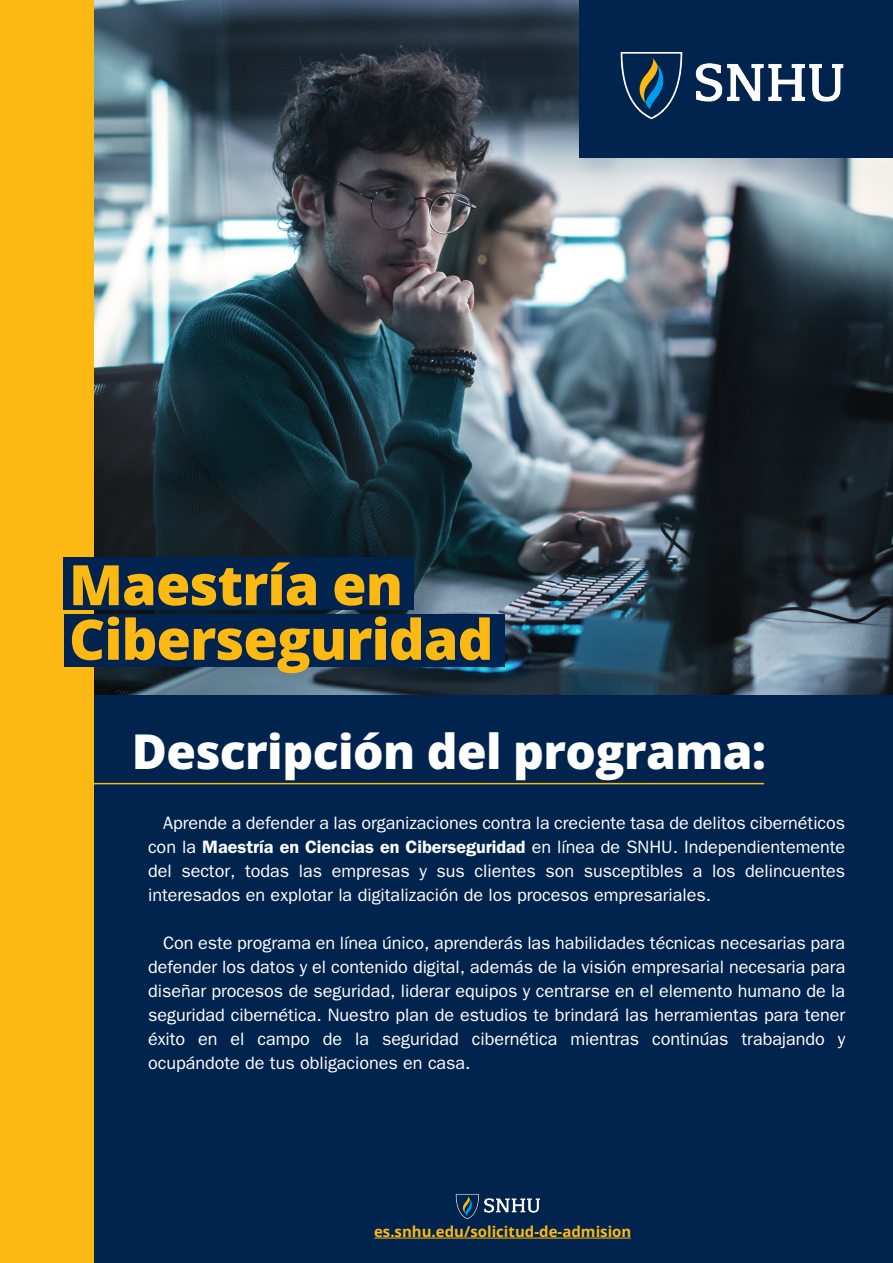
<style>
.page{position:relative;width:893px;height:1263px;background:#00244e}
.page>*{position:absolute;margin:0;border:0;box-sizing:border-box;transform-origin:0 0}
.t1{font:800 55.8px/54.6px "Open Sans";letter-spacing:-.015em;color:#fdb913}
.t2{font:800 48px "Open Sans";letter-spacing:-.01em;color:#fff}
.t3{font:18px/24px "ITC Franklin Gothic Std";color:#fff;text-align:justify}
.t4{font:700 15px "Open Sans";color:#fdb913}
.s1{font-weight:600}
</style>
<div class="page">
<hr style="left:94px;top:783px;width:670px;height:1px;background:#fdb913">
<img style="left:94px;top:0;width:799px;height:694px">
<div style="left:580px;top:0;width:313px;height:158px;background:#00244e"></div>
<img style="left:620px;top:51px;width:224px;height:69px">
<div style="left:0;top:0;width:94px;height:1263px;background:#fdb913"></div>
<img style="left:455px;top:1193px;width:85px;height:26px">
<hr style="left:374px;top:1238px;width:257px;height:1px;background:#fcb812">
<div style="left:64px;top:614px;width:441px;height:52px;background:#00244e"></div>
<div style="left:64px;top:558px;width:350px;height:52px;background:#00244e"></div>
<h1 class="t1" style="left:69px;top:555px;width:426px">Maestría en<br>Ciberseguridad</h1>
<h2 class="t2" style="left:132px;top:715px;width:636px">Descripción del programa:</h2>
<p class="t3" style="left:148px;top:811px;width:699px;text-indent:15px">Aprende a defender a las organizaciones contra la creciente tasa de delitos cibernéticos con la <span class="s1">Maestría en Ciencias en Ciberseguridad</span> en línea de SNHU. Independientemente del sector, todas las empresas y sus clientes son susceptibles a los delincuentes interesados en explotar la digitalización de los procesos empresariales.</p>
<p class="t3" style="left:148px;top:931px;width:699px;text-indent:15px">Con este programa en línea único, aprenderás las habilidades técnicas necesarias para defender los datos y el contenido digital, además de la visión empresarial necesaria para diseñar procesos de seguridad, liderar equipos y centrarse en el elemento humano de la seguridad cibernética. Nuestro plan de estudios te brindará las herramientas para tener éxito en el campo de la seguridad cibernética mientras continúas trabajando y ocupándote de tus obligaciones en casa.</p>
<p class="t4" style="left:374px;top:1221px;width:259px">es.snhu.edu/solicitud-de-admision</p>
</div>
